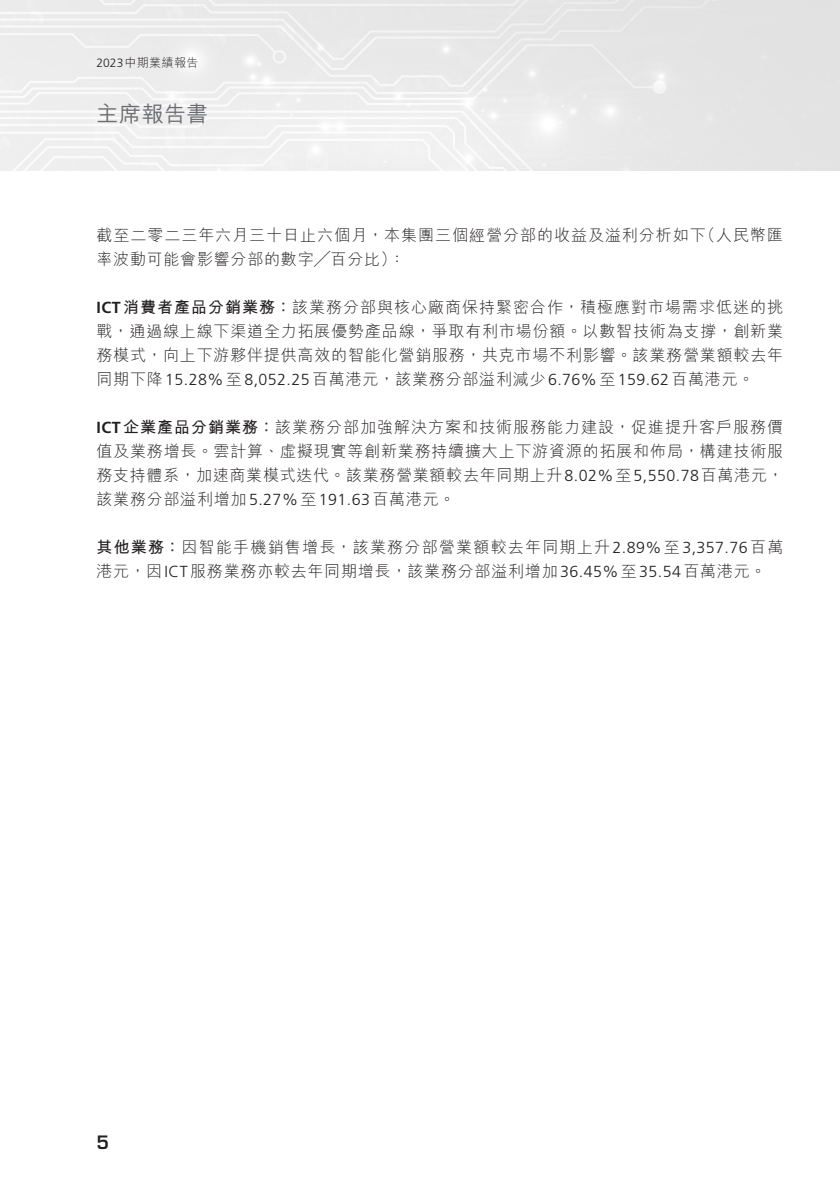
<style>
.page{position:relative;width:840px;height:1191px;background:#fff}
.page>*{position:absolute;margin:0;border:0;box-sizing:border-box;transform-origin:0 0}
.t1{font:500 22px "M Hei HK";letter-spacing:.02em;color:#6c6d70}
.t2{font:600 18px "Eurostile LT Std";color:#231f20}
._00_txt{font:300 16px/24px "M Hei HK";letter-spacing:.045em;color:#231f20}
.t3{font:300 12px "M Hei HK";letter-spacing:.03em;color:#231f20}
.s1{font-family:"Frutiger LT Std"}
.s2{font-family:"Frutiger LT Std";font-weight:700}
.s3{font-weight:700}
</style>
<div class="page">
<p class="t3" style="left:96px;top:57px;width:103px"><span class="s1">2023</span>中期業績報告</p>
<p class="t1" style="left:96px;top:98px;width:113px">主席報告書</p>
<p class="_00_txt" style="left:699px;top:223px;width:85px">（人民幣匯</p>
<p class="_00_txt" style="left:96px;top:223px;width:610px">截至二零二三年六月三十日止六個月，本集團三個經營分部的收益及溢利分析如下率波動可能會影響分部的數字╱百分比：(</p>
<p class="_00_txt" style="left:96px;top:295px;width:688px;text-align:justify"><span class="s2">ICT</span><span class="s3">消費者產品分銷業務：</span>該業務分部與核心廠商保持緊密合作，積極應對市場需求低迷的挑戰，通過線上線下渠道全力拓展優勢產品線，爭取有利市場份額。以數智技術為支撐，創新業務模式，向上下游夥伴提供高效的智能化營銷服務，共克市場不利影響。該業務營業額較去年同期下降<span class="s1">15.28%</span>至<span class="s1">8,052.25</span>百萬港元，該業務分部溢利減少<span class="s1">6.76%</span>至<span class="s1">159.62</span>百萬港元。</p>
<p class="_00_txt" style="left:96px;top:415px;width:688px;text-align:justify"><span class="s2">ICT</span><span class="s3">企業產品分銷業務：</span>該業務分部加強解決方案和技術服務能力建設，促進提升客戶服務價值及業務增長。雲計算、虛擬現實等創新業務持續擴大上下游資源的拓展和佈局，構建技術服務支持體系，加速商業模式迭代。該業務營業額較去年同期上升<span class="s1">8.02%</span>至<span class="s1">5,550.78</span>百萬港元，該業務分部溢利增加<span class="s1">5.27%</span>至<span class="s1">191.63</span>百萬港元。</p>
<p class="_00_txt" style="left:96px;top:535px;width:688px"><span class="s3">其他業務：</span>因智能手機銷售增長，該業務分部營業額較去年同期上升<span class="s1">2.89%</span>至<span class="s1">3,357.76</span>百萬港元，因<span class="s1">ICT</span>服務業務亦較去年同期增長，該業務分部溢利增加<span class="s1">36.45%</span>至<span class="s1">35.54</span>百萬港元。</p>
<p class="t2" style="left:96px;top:1131px;width:14px">5</p>
</div>
